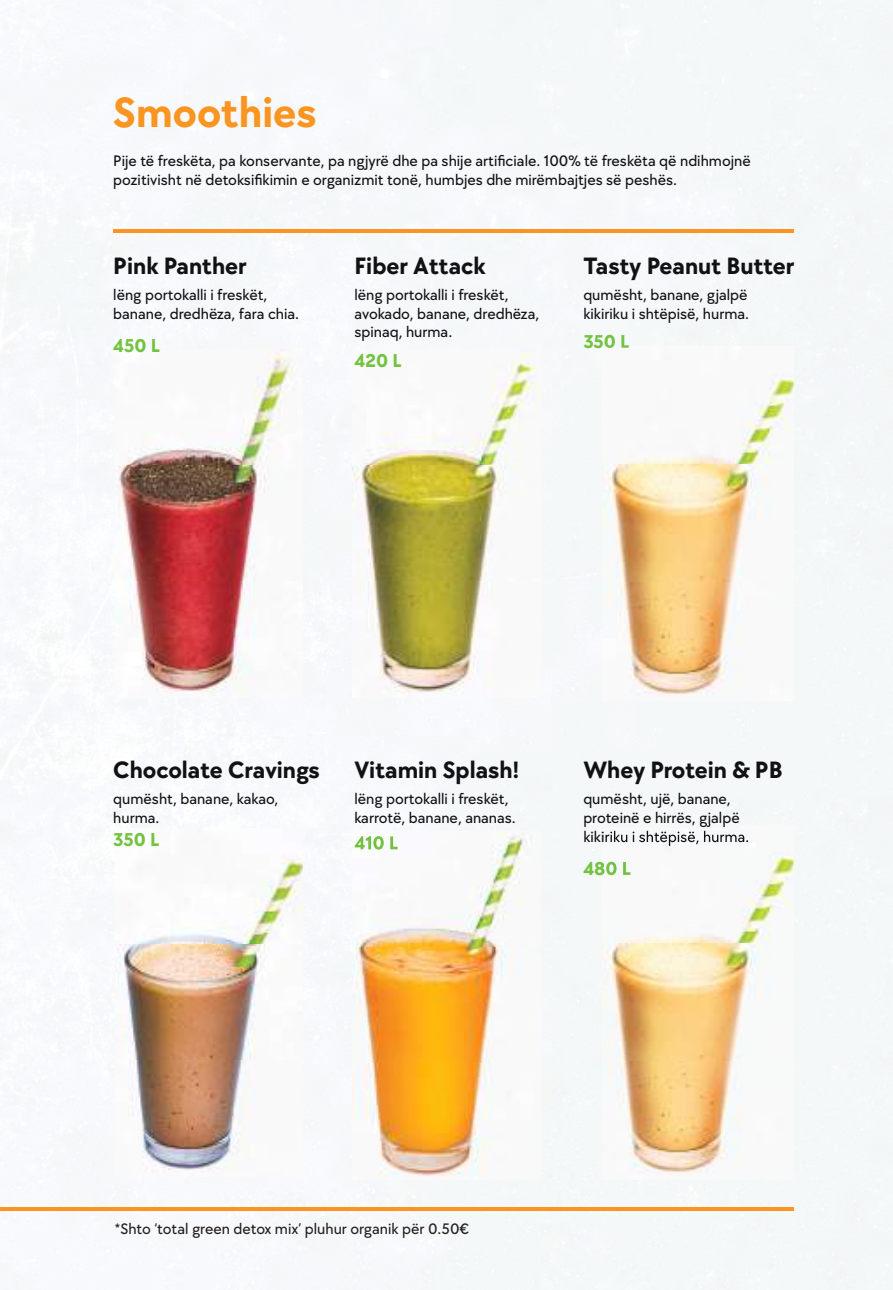
<style>
.page{position:relative;width:893px;height:1290px;background:#f5f8f9}
.page>*{position:absolute;margin:0;border:0;box-sizing:border-box;transform-origin:0 0}
.t1{font:700 43.75px "TT Chocolates";color:#fa9521}
.t2{font:700 24.5px "TT Chocolates";color:#111213}
.t3{font:700 19.25px "TT Chocolates";color:#73c242}
.t4{font:500 15.75px/18.9px "TT Chocolates";color:#111213}
.t5{font:500 15.75px "TT Chocolates";color:#241f1f}
</style>
<div class="page">
<img style="left:115px;top:349px;width:188px;height:349px">
<img style="left:353px;top:349px;width:187px;height:349px">
<img style="left:115px;top:828px;width:188px;height:348px">
<hr style="left:0;top:1207px;width:794px;height:3px;background:#fa9521">
<hr style="left:113px;top:230px;width:680px;height:3px;background:#fa9521">
<img style="left:353px;top:831px;width:187px;height:349px">
<img style="left:355px;top:836px;width:43px;height:13px">
<img style="left:603px;top:825px;width:191px;height:354px">
<img style="left:603px;top:862px;width:27px;height:13px">
<img style="left:603px;top:825px;width:137px;height:2px">
<img style="left:603px;top:831px;width:145px;height:15px">
<img style="left:603px;top:346px;width:191px;height:355px">
<img style="left:603px;top:346px;width:26px;height:2px">
<h1 class="t1" style="left:113px;top:81px;width:205px">Smoothies</h1>
<p class="t4" style="left:113px;top:151px;width:639px">Pije të freskëta, pa konservante, pa ngjyrë dhe pa shije artificiale. 100% të freskëta që ndihmojnë pozitivisht në detoksifikimin e organizmit tonë, humbjes dhe mirëmbajtjes së peshës.</p>
<h2 class="t2" style="left:113px;top:249px;width:135px">Pink Panther</h2>
<h2 class="t2" style="left:354px;top:249px;width:133px">Fiber Attack</h2>
<h2 class="t2" style="left:583px;top:249px;width:213px">Tasty Peanut Butter</h2>
<p class="t4" style="left:113px;top:284px;width:187px">lëng portokalli i freskët, banane, dredhëza, fara chia.</p>
<p class="t3" style="left:113px;top:332px;width:48px">450 L</p>
<p class="t4" style="left:354px;top:284px;width:186px">lëng portokalli i freskët, avokado, banane, dredhëza, spinaq, hurma.</p>
<p class="t3" style="left:354px;top:347px;width:49px">420 L</p>
<p class="t4" style="left:583px;top:284px;width:167px">qumësht, banane, gjalpë kikiriku i shtëpisë, hurma.</p>
<p class="t3" style="left:583px;top:328px;width:48px">350 L</p>
<h2 class="t2" style="left:113px;top:753px;width:208px">Chocolate Cravings</h2>
<p class="t4" style="left:113px;top:789px;width:167px">qumësht, banane, kakao, hurma.</p>
<p class="t3" style="left:113px;top:826px;width:48px">350 L</p>
<h2 class="t2" style="left:354px;top:753px;width:167px">Vitamin Splash!</h2>
<p class="t4" style="left:354px;top:789px;width:163px">lëng portokalli i freskët, karrotë, banane, ananas.</p>
<h2 class="t2" style="left:583px;top:753px;width:201px">Whey Protein &amp; PB</h2>
<p class="t4" style="left:583px;top:789px;width:158px">qumësht, ujë, banane, proteinë e hirrës, gjalpë</p>
<p class="t3" style="left:583px;top:855px;width:49px">480 L</p>
<p class="t5" style="left:115px;top:1218px;width:356px">*Shto ‘total green detox mix’ pluhur organik për 0.50€</p>
</div>
